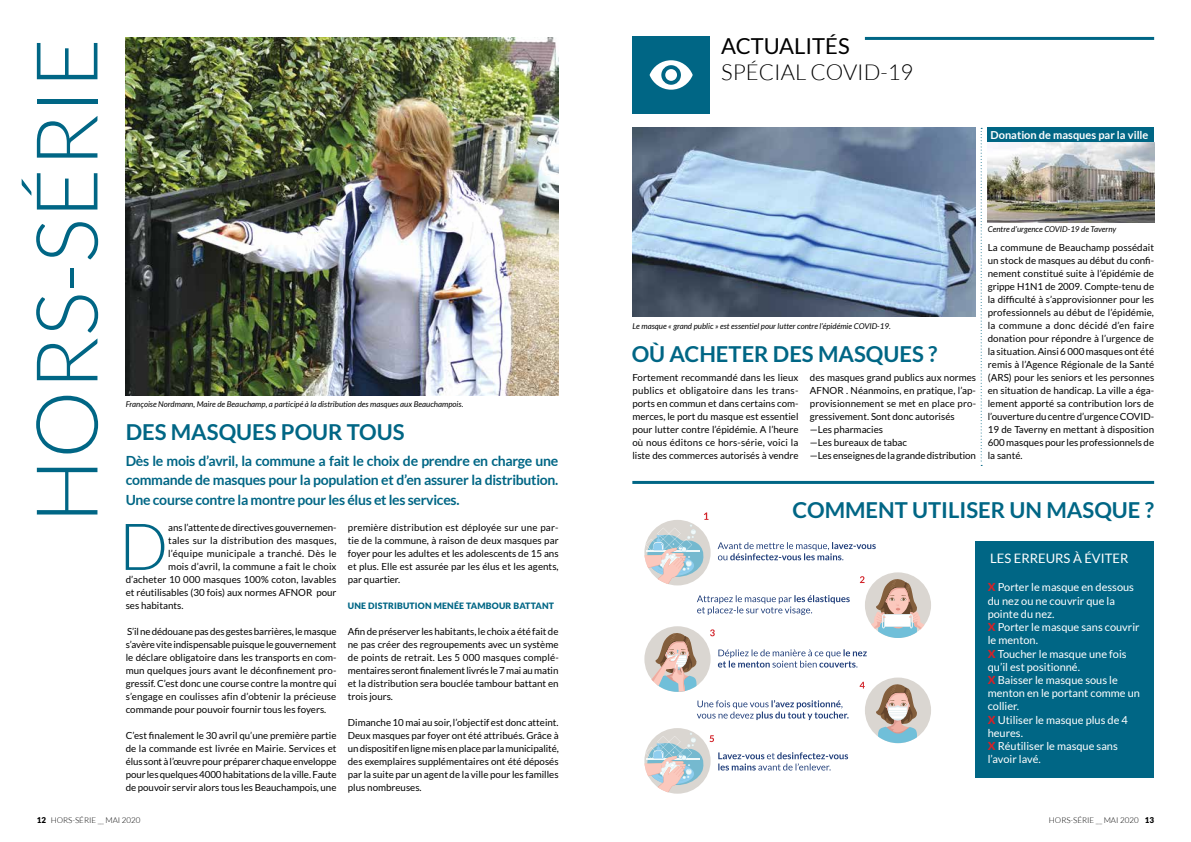
<style>
.page{position:relative;width:1191px;height:842px;background:#fff}
.page>*{position:absolute;margin:0;border:0;box-sizing:border-box;transform-origin:0 0}
.t1{font:300 85.6px "Lato";color:#006685}
.t2{font:300 64.9px "Lato";color:#006685}
.t3{font:700 22px "Lato";color:#006685}
.t4{font:300 22px "Lato";color:#000}
.t5{font:22px "Lato";color:#000}
.t6{font:700 14px/19.5px "Lato";letter-spacing:-.02em;color:#006685;text-align:justify}
.t7{font:13px "Lato";color:#fff}
.t8{font:11px/13.2px "Lato";color:#fff}
.t9{font:700 11px "Lato";color:#fff}
.t10{font:9.8px/13px "Lato";color:#000;text-align:justify}
.t11{font:9.8px "Lato";letter-spacing:.025em;color:#000}
.t12{font:9.8px "Lato";letter-spacing:.03em;color:#000}
.t13{font:900 8.8px "Lato";letter-spacing:.02em;color:#006685}
.t14{font:italic 8px "Lato";color:#000}
.t15{font:300 8px "Lato";color:#000}
.s1{font-weight:900;color:#d2232a}
.s2{font-weight:900}
</style>
<div class="page">
<img style="left:126px;top:38px;width:432px;height:357px">
<img style="left:632px;top:128px;width:343px;height:188px">
<svg style="left:980px;top:128px;width:2px;height:338px"></svg>
<img style="left:987px;top:142px;width:167px;height:81px">
<div style="left:987px;top:128px;width:167px;height:14px;background:#006685"></div>
<hr style="left:632px;top:481px;width:522px;height:3px;background:#006685">
<svg style="left:717px;top:542px;width:158px;height:18px"></svg>
<svg style="left:710px;top:629px;width:4px;height:7px"></svg>
<svg style="left:859px;top:682px;width:5px;height:6px"></svg>
<svg style="left:718px;top:649px;width:148px;height:19px"></svg>
<svg style="left:697px;top:700px;width:151px;height:20px"></svg>
<svg style="left:644px;top:512px;width:64px;height:72px"></svg>
<svg style="left:860px;top:576px;width:4px;height:7px"></svg>
<svg style="left:697px;top:595px;width:152px;height:20px"></svg>
<div style="left:865px;top:572px;width:66px;height:66px;background:#dad6d1;border-radius:50%"></div>
<svg style="left:871px;top:578px;width:53px;height:60px"></svg>
<div style="left:644px;top:626px;width:66px;height:66px;background:#dad6d1;border-radius:50%"></div>
<svg style="left:651px;top:632px;width:46px;height:60px"></svg>
<div style="left:865px;top:677px;width:66px;height:66px;background:#dad6d1;border-radius:50%"></div>
<svg style="left:874px;top:683px;width:44px;height:60px"></svg>
<div style="left:644px;top:728px;width:66px;height:66px;background:#dad6d1;border-radius:50%"></div>
<svg style="left:644px;top:732px;width:204px;height:60px"></svg>
<div style="left:975px;top:541px;width:179px;height:237px;background:#006685"></div>
<div style="left:632px;top:36px;width:78px;height:78px;background:#006685"></div>
<svg style="left:649px;top:60px;width:43px;height:30px"></svg>
<hr style="left:865px;top:37px;width:289px;height:3px;background:#006685">
<h1 class="t1" style="left:21px;top:523px;width:487px;rotate:-90deg">HORS-SÉRIE</h1>
<p class="t14" style="left:126px;top:400px;width:339px">Françoise Nordmann, Maire de Beauchamp, a participé à la distribution des masques aux Beauchampois.</p>
<h3 class="t3" style="left:126px;top:419px;width:280px">DES MASQUES POUR TOUS</h3>
<h3 class="t6" style="left:126px;top:451px;width:434px">Dès le mois d’avril, la commune a fait le choix de prendre en charge une commande de masques pour la population et d’en assurer la distribution.<br>Une course contre la montre pour les élus et les services.</h3>
<h2 class="t2" style="left:119px;top:512px;width:51px">D</h2>
<p class="t10" style="left:168px;top:521px;width:170px">ans l’attente de directives gouvernemen-</p>
<p class="t10" style="left:348px;top:521px;width:212px">première distribution est déployée sur une par&shy;tie de la commune, à raison de deux masques par foyer pour les adultes et les adolescents de 15 ans et plus. Elle est assurée par les élus et les agents, par quartier.</p>
<p class="t13" style="left:348px;top:600px;width:208px">UNE DISTRIBUTION MENÉE TAMBOUR BATTANT</p>
<p class="t10" style="left:348px;top:625px;width:212px">Afin de préserver les habitants, le choix a été fait de ne pas créer des regroupements avec un système de points de retrait. Les 5 000 masques complé&shy;mentaires seront finalement livrés le 7 mai au matin et la distribution sera bouclée tambour battant en trois jours.</p>
<p class="t10" style="left:348px;top:716px;width:212px">Dimanche 10 mai au soir, l’objectif est donc atteint.<br>Deux masques par foyer ont été attribués. Grâce à un dispositif en ligne mis en place par la municipalité, des exemplaires supplémentaires ont été déposés par la suite par un agent de la ville pour les familles plus nombreuses.</p>
<p class="t11" style="left:168px;top:535px;width:170px">tales sur la distribution des masques,</p>
<p class="t12" style="left:168px;top:548px;width:170px">l’équipe municipale a tranché. Dès le</p>
<p class="t10" style="left:168px;top:560px;width:170px">mois d’avril, la commune a fait le choix</p>
<p class="t10" style="left:126px;top:573px;width:212px">d’acheter 10 000 masques 100% coton, lavables</p>
<p class="t10" style="left:126px;top:586px;width:212px">et réutilisables (30 fois) aux normes AFNOR pour</p>
<p class="t10" style="left:126px;top:599px;width:59px">ses habitants.</p>
<p class="t10" style="left:126px;top:625px;width:212px">S’il ne dédouane pas des gestes barrières, le masque s’avère vite indispensable puisque le gouvernement le déclare obligatoire dans les transports en com&shy;mun quelques jours avant le déconfinement pro&shy;gressif. C’est donc une course contre la montre qui s’engage en coulisses afin d’obtenir la précieuse commande pour pouvoir fournir tous les foyers.</p>
<p class="t10" style="left:126px;top:729px;width:212px">C’est finalement le 30 avril qu’une première partie de la commande est livrée en Mairie. Services et élus sont à l’œuvre pour préparer chaque enveloppe pour les quelques 4000 habitations de la ville. Faute de pouvoir servir alors tous les Beauchampois, une</p>
<h3 class="t5" style="left:721px;top:34px;width:130px">ACTUALITÉS</h3>
<h3 class="t4" style="left:721px;top:61px;width:194px">SPÉCIAL COVID-19</h3>
<p class="t9" style="left:990px;top:129px;width:159px">Donation de masques par la ville</p>
<p class="t14" style="left:632px;top:322px;width:260px">Le masque « grand public » est essentiel pour lutter contre l’épidémie COVID-19.</p>
<h3 class="t3" style="left:631px;top:341px;width:307px">OÙ ACHETER DES MASQUES ?</h3>
<p class="t10" style="left:632px;top:371px;width:168px">Fortement recommandé dans les lieux publics et obligatoire dans les trans&shy;ports en commun et dans certains com&shy;merces, le port du masque est essentiel pour lutter contre l’épidémie. A l’heure où nous éditons ce hors-série, voici la liste des commerces autorisés à vendre</p>
<p class="t10" style="left:810px;top:371px;width:168px;text-align:left">des masques grand publics aux normes<br>AFNOR . Néanmoins, en pratique, l’ap&shy;provisionnement se met en place pro&shy;gressivement. Sont donc autorisés —Les pharmacies<br>—Les bureaux de tabac<br>—Les enseignes de la grande distribution</p>
<p class="t14" style="left:987px;top:224px;width:130px">Centre d’urgence COVID-19 de Taverny</p>
<p class="t10" style="left:987px;top:241px;width:168px">La commune de Beauchamp possédait un stock de masques au début du confi&shy;nement constitué suite à l’épidémie de grippe H1N1 de 2009. Compte-tenu de la difficulté à s’approvisionner pour les professionnels au début de l’épidémie, la commune a donc décidé d’en faire donation pour répondre à l’urgence de la situation. Ainsi 6 000 masques ont été remis à l’Agence Régionale de la Santé (ARS) pour les seniors et les personnes en situation de handicap. La ville a éga&shy;lement apporté sa contribution lors de l’ouverture du centre d’urgence COVID-19 de Taverny en mettant à disposition 600 masques pour les professionnels de la santé.</p>
<h3 class="t3" style="left:792px;top:497px;width:363px">COMMENT UTILISER UN MASQUE ?</h3>
<h3 class="t7" style="left:990px;top:551px;width:140px">LES ERREURS À ÉVITER</h3>
<p class="t8" style="left:987px;top:581px;width:154px"><span class="s1">X</span> Porter le masque en dessous du nez ou ne couvrir que la pointe du nez.<br><span class="s1">X</span> Porter le masque sans couvrir le menton.<br><span class="s1">X</span> Toucher le masque une fois qu’il est positionné.<br><span class="s1">X</span> Baisser le masque sous le menton en le portant comme un collier.<br><span class="s1">X</span> Utiliser le masque plus de 4 heures.<br><span class="s1">X</span> Réutiliser le masque sans l’avoir lavé.</p>
<p class="t15" style="left:37px;top:816px;width:105px"><span class="s2">12</span> HORS-SÉRIE __ MAI 2020</p>
<p class="t15" style="left:1049px;top:816px;width:107px">HORS-SÉRIE __ MAI 2020 <span class="s2">13</span></p>
</div>
